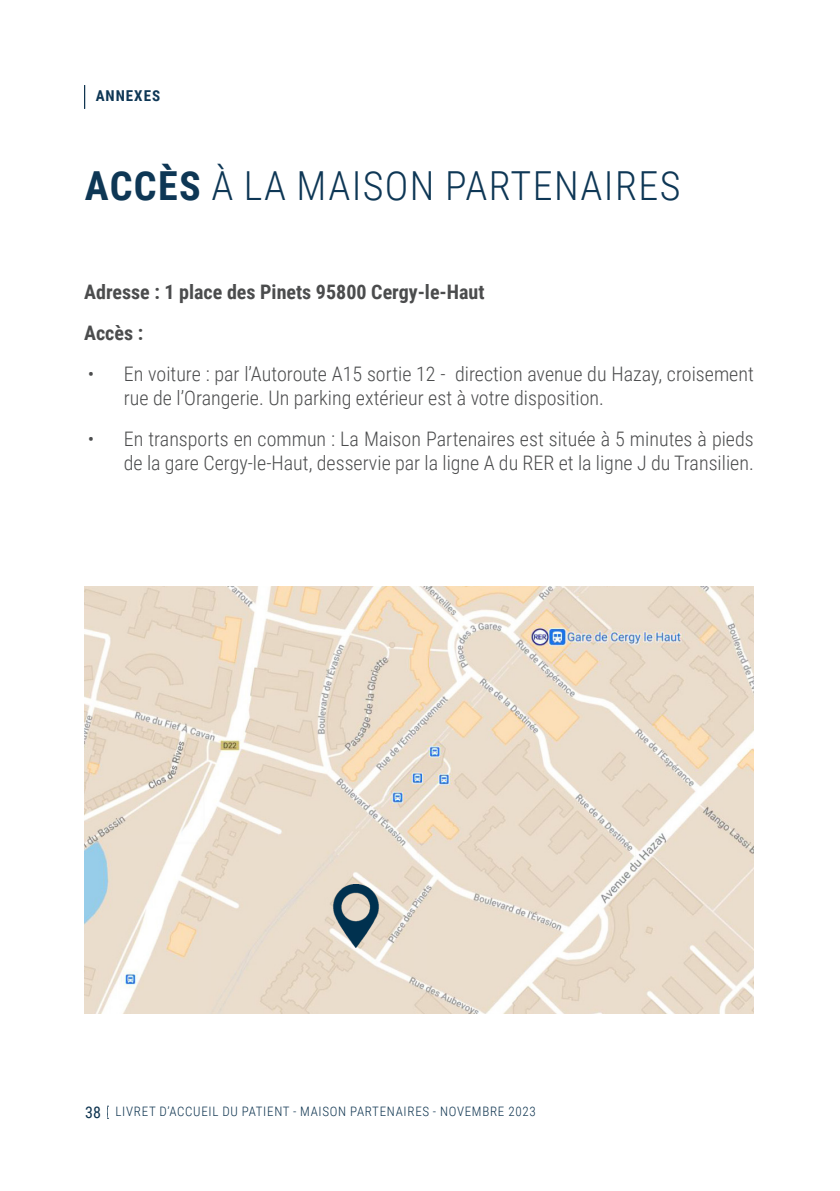
<style>
.page{position:relative;width:840px;height:1191px;background:#fff}
.page>*{position:absolute;margin:0;border:0;box-sizing:border-box;transform-origin:0 0}
.GRAND_TITRE{font:300 40px "Roboto Condensed";letter-spacing:.035em;color:#0e3755}
.t1{font:300 20px/24px "Roboto Condensed";color:#4b4c4d}
.Courant{font:700 20px "Roboto Condensed";color:#4b4c4d}
.GRAND_TITRE-2{font:700 15px "Roboto Condensed";letter-spacing:.065em;color:#0e3755}
.t2{font:300 13px "Roboto Condensed";letter-spacing:.055em;color:#0c324e}
.s1{font-weight:700}
.s2{font-weight:400;font-size:16px}
</style>
<div class="page">
<svg style="left:107px;top:1105px;width:1px;height:14px"></svg>
<img style="left:84px;top:586px;width:669px;height:427px">
<img style="left:325px;top:885px;width:62px;height:62px">
<svg style="left:84px;top:85px;width:1px;height:24px"></svg>
<p class="GRAND_TITRE-2" style="left:96px;top:86px;width:66px">ANNEXES</p>
<p class="GRAND_TITRE" style="left:85px;top:158px;width:597px"><span class="s1">ACCÈS</span> À LA MAISON PARTENAIRES</p>
<p class="Courant" style="left:84px;top:277px;width:402px">Adresse : 1 place des Pinets 95800 Cergy-le-Haut</p>
<p class="Courant" style="left:84px;top:318px;width:61px">Accès :</p>
<p class="t1" style="left:124px;top:361px;width:631px;text-indent:-36px">• En voiture : par l’Autoroute A15 sortie 12 - direction avenue du Hazay, croisement rue de l’Orangerie. Un parking extérieur est à votre disposition.</p>
<p class="t1" style="left:88px;top:426px;width:667px;text-align:right">• En transports en commun : La Maison Partenaires est située à 5 minutes à pieds de la gare Cergy-le-Haut, desservie par la ligne A du RER et la ligne J du Transilien.</p>
<p class="t2" style="left:85px;top:1102px;width:452px"><span class="s2">38</span> LIVRET D’ACCUEIL DU PATIENT - MAISON PARTENAIRES - NOVEMBRE 2023</p>
</div>
